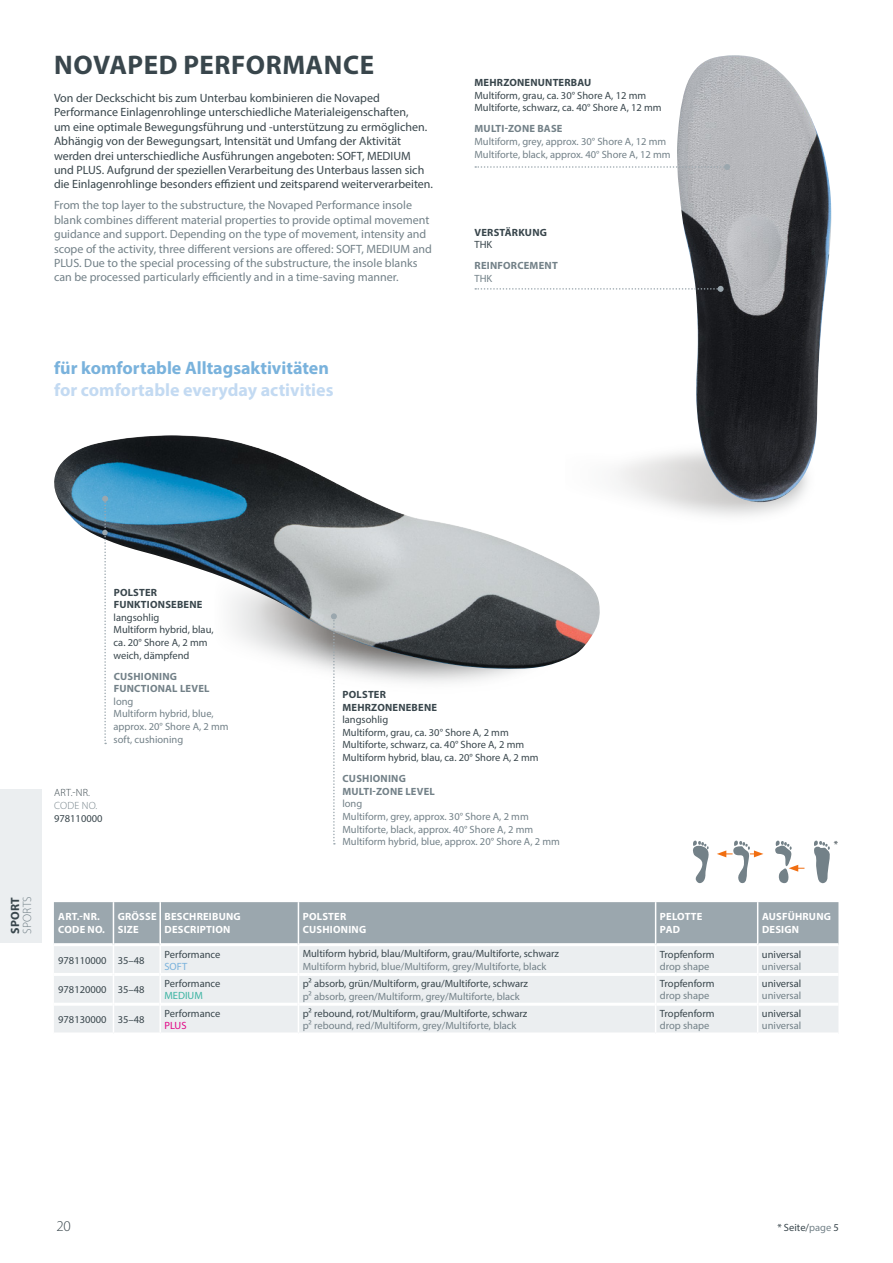
<style>
.page{position:relative;width:893px;height:1263px;background:#fff}
.page>*{position:absolute;margin:0;border:0;box-sizing:border-box;transform-origin:0 0}
.t1{font:700 27px "Myriad Pro";letter-spacing:.02em;color:#39464c}
.t2{font:700 18px "Myriad Pro";color:#79b2dc}
.t3{font:700 18px "Myriad Pro";color:#c3daf2}
.t4{font:300 15px "Myriad Pro";color:#39464c}
.t5{font:12px/14.4px "Myriad Pro";color:#39464c}
.t6{font:12px/14.4px "Myriad Pro";color:#738188}
.t7{font:300 12px "Myriad Pro";letter-spacing:.02em;color:#738188}
.t8{font:700 12px "Myriad Pro";letter-spacing:.02em;color:#39464c}
.t9{font:10.5px/12.6px "Myriad Pro";color:#39464c}
.t10{font:10.5px/12.6px "Myriad Pro";color:#738188}
.t11{font:700 10.5px/12.6px "Myriad Pro";letter-spacing:.02em;color:#fff}
.t12{font:700 10.5px/12.6px "Myriad Pro";letter-spacing:.02em;color:#738188}
.t13{font:700 10.5px/12.6px "Myriad Pro";letter-spacing:.02em;color:#39464c}
.t14{font:300 10.5px "Myriad Pro";color:#39464c}
.t15{font:300 10.5px "Myriad Pro";letter-spacing:.02em;color:#738188}
.t16{font:10.5px "Myriad Pro";color:#3db4a3}
.t17{font:10.5px "Myriad Pro";color:#79b2dc}
.t18{font:10.5px "Myriad Pro";color:#e10686}
.s1{color:#738188}
</style>
<div class="page">
<div style="left:0;top:790px;width:41px;height:153px;background:#ebeef0"></div>
<div style="left:54px;top:976px;width:784px;height:56px;background:#ebeef0"></div>
<hr style="left:54px;top:1003px;width:59px;height:3px;background:#fff">
<hr style="left:114px;top:1003px;width:45px;height:3px;background:#fff">
<hr style="left:161px;top:1003px;width:137px;height:3px;background:#fff">
<hr style="left:299px;top:1003px;width:356px;height:3px;background:#fff">
<hr style="left:656px;top:1003px;width:101px;height:3px;background:#fff">
<hr style="left:758px;top:1003px;width:80px;height:3px;background:#fff">
<hr style="left:113px;top:974px;width:1px;height:30px;background:#fff">
<svg style="left:113px;top:1004px;width:1px;height:28px"></svg>
<hr style="left:159px;top:974px;width:2px;height:30px;background:#fff">
<hr style="left:159px;top:1004px;width:2px;height:28px;background:#fff">
<hr style="left:298px;top:974px;width:1px;height:30px;background:#fff">
<svg style="left:298px;top:1004px;width:1px;height:28px"></svg>
<hr style="left:655px;top:974px;width:1px;height:30px;background:#fff">
<svg style="left:655px;top:1004px;width:1px;height:28px"></svg>
<svg style="left:54px;top:902px;width:784px;height:71px;background:#bec6ca"></svg>
<hr style="left:757px;top:974px;width:1px;height:30px;background:#fff">
<svg style="left:757px;top:1004px;width:1px;height:28px"></svg>
<img style="left:677px;top:55px;width:155px;height:447px">
<svg style="left:475px;top:286px;width:249px;height:6px"></svg>
<svg style="left:475px;top:164px;width:255px;height:6px"></svg>
<img style="left:54px;top:435px;width:546px;height:234px">
<svg style="left:331px;top:613px;width:6px;height:231px"></svg>
<svg style="left:102px;top:496px;width:6px;height:248px"></svg>
<svg style="left:814px;top:841px;width:16px;height:42px"></svg>
<svg style="left:775px;top:841px;width:29px;height:42px"></svg>
<svg style="left:693px;top:841px;width:70px;height:43px"></svg>
<h1 class="t1" style="left:54px;top:48px;width:321px">NOVAPED PERFORMANCE</h1>
<p class="t5" style="left:54px;top:90px;width:381px">Von der Deckschicht bis zum Unterbau kombinieren die Novaped Performance Einlagenrohlinge unterschiedliche Materialeigenschaften,<br>um eine optimale Bewegungsführung und -unterstützung zu ermöglichen.<br>Abhängig von der Bewegungsart, Intensität und Umfang der Aktivität werden drei unterschiedliche Ausführungen angeboten: SOFT, MEDIUM und PLUS. Aufgrund der speziellen Verarbeitung des Unterbaus lassen sich die Einlagenrohlinge besonders effizient und zeitsparend weiterverarbeiten.</p>
<p class="t6" style="left:54px;top:198px;width:379px">From the top layer to the substructure, the Novaped Performance insole blank combines different material properties to provide optimal movement guidance and support. Depending on the type of movement, intensity and scope of the activity, three different versions are offered: SOFT, MEDIUM and PLUS. Due to the special processing of the substructure, the insole blanks can be processed particularly efficiently and in a time-saving manner.</p>
<h2 class="t2" style="left:54px;top:356px;width:276px">für komfortable Alltagsaktivitäten</h2>
<h2 class="t3" style="left:54px;top:378px;width:281px">for comfortable everyday activities</h2>
<p class="t13" style="left:475px;top:76px;width:118px">MEHRZONENUNTERBAU</p>
<p class="t9" style="left:474px;top:89px;width:189px">Multiform, grau, ca. 30° Shore A, 12 mm<br>Multiforte, schwarz, ca. 40° Shore A, 12 mm</p>
<p class="t12" style="left:475px;top:122px;width:89px">MULTI-ZONE BASE</p>
<p class="t10" style="left:474px;top:135px;width:198px">Multiform, grey, approx. 30° Shore A, 12 mm<br>Multiforte, black, approx. 40° Shore A, 12 mm</p>
<p class="t13" style="left:475px;top:226px;width:74px">VERSTÄRKUNG</p>
<p class="t9" style="left:474px;top:238px;width:19px">THK</p>
<p class="t12" style="left:475px;top:259px;width:85px">REINFORCEMENT</p>
<p class="t10" style="left:474px;top:272px;width:19px">THK</p>
<p class="t8" style="left:7px;top:934px;width:38px;rotate:-90deg">SPORT</p>
<p class="t7" style="left:20px;top:934px;width:40px;rotate:-90deg">SPORTS</p>
<p class="t13" style="left:114px;top:585px;width:90px">POLSTER<br>FUNKTIONSEBENE</p>
<p class="t9" style="left:114px;top:611px;width:101px">langsohlig<br>Multiform hybrid, blau, ca. 20° Shore A, 2 mm weich, dämpfend</p>
<p class="t12" style="left:114px;top:669px;width:97px">CUSHIONING<br>FUNCTIONAL LEVEL</p>
<p class="t10" style="left:114px;top:695px;width:117px">long<br>Multiform hybrid, blue, approx. 20° Shore A, 2 mm soft, cushioning</p>
<p class="t14" style="left:54px;top:786px;width:37px">ART.-NR.</p>
<p class="t15" style="left:54px;top:799px;width:45px">CODE NO.</p>
<p class="t9" style="left:54px;top:812px;width:50px">978110000</p>
<p class="t13" style="left:342px;top:688px;width:96px">POLSTER<br>MEHRZONENEBENE</p>
<p class="t9" style="left:342px;top:713px;width:198px">langsohlig<br>Multiform, grau, ca. 30° Shore A, 2 mm Multiforte, schwarz, ca. 40° Shore A, 2 mm Multiform hybrid, blau, ca. 20° Shore A, 2 mm</p>
<p class="t12" style="left:342px;top:772px;width:94px">CUSHIONING<br>MULTI-ZONE LEVEL</p>
<p class="t10" style="left:342px;top:797px;width:219px">long<br>Multiform, grey, approx. 30° Shore A, 2 mm Multiforte, black, approx. 40° Shore A, 2 mm Multiform hybrid, blue, approx. 20° Shore A, 2 mm</p>
<p class="t9" style="left:834px;top:838px;width:6px">*</p>
<p class="t11" style="left:58px;top:910px;width:48px">ART.-NR.<br>CODE NO.</p>
<p class="t11" style="left:118px;top:910px;width:40px">GRÖSSE<br>SIZE</p>
<p class="t11" style="left:165px;top:910px;width:78px">BESCHREIBUNG<br>DESCRIPTION</p>
<p class="t11" style="left:303px;top:910px;width:65px">POLSTER<br>CUSHIONING</p>
<p class="t11" style="left:660px;top:910px;width:44px">PELOTTE<br>PAD</p>
<p class="t11" style="left:762px;top:910px;width:70px">AUSFÜHRUNG<br>DESIGN</p>
<p class="t9" style="left:58px;top:953px;width:88px">978110000 35–48</p>
<p class="t9" style="left:303px;top:947px;width:258px">Multiform hybrid, blau/Multiform, grau/Multiforte, schwarz</p>
<p class="t10" style="left:303px;top:960px;width:245px">Multiform hybrid, blue/Multiform, grey/Multiforte, black</p>
<p class="t9" style="left:164px;top:947px;width:58px">Performance</p>
<p class="t17" style="left:164px;top:959px;width:24px">SOFT</p>
<p class="t9" style="left:660px;top:947px;width:56px">Tropfenform</p>
<p class="t10" style="left:660px;top:959px;width:51px">drop shape</p>
<p class="t9" style="left:762px;top:947px;width:41px">universal</p>
<p class="t10" style="left:762px;top:959px;width:41px">universal</p>
<p class="t9" style="left:58px;top:983px;width:88px">978120000 35–48</p>
<p class="t9" style="left:58px;top:1013px;width:88px">978130000 35–48</p>
<p class="t9" style="left:164px;top:977px;width:58px">Performance</p>
<p class="t16" style="left:164px;top:989px;width:40px">MEDIUM</p>
<p class="t9" style="left:164px;top:1007px;width:58px">Performance</p>
<p class="t18" style="left:164px;top:1019px;width:24px">PLUS</p>
<p class="t9" style="left:303px;top:977px;width:227px">p² absorb, grün/Multiform, grau/Multiforte, schwarz</p>
<p class="t10" style="left:303px;top:989px;width:219px">p² absorb, green/Multiform, grey/Multiforte, black</p>
<p class="t9" style="left:303px;top:1007px;width:226px">p² rebound, rot/Multiform, grau/Multiforte, schwarz</p>
<p class="t10" style="left:303px;top:1019px;width:215px">p² rebound, red/Multiform, grey/Multiforte, black</p>
<p class="t9" style="left:660px;top:977px;width:56px">Tropfenform</p>
<p class="t10" style="left:660px;top:989px;width:51px">drop shape</p>
<p class="t9" style="left:660px;top:1007px;width:56px">Tropfenform</p>
<p class="t10" style="left:660px;top:1019px;width:51px">drop shape</p>
<p class="t9" style="left:762px;top:977px;width:41px">universal</p>
<p class="t10" style="left:762px;top:989px;width:41px">universal</p>
<p class="t9" style="left:762px;top:1007px;width:41px">universal</p>
<p class="t10" style="left:762px;top:1019px;width:41px">universal</p>
<h3 class="t4" style="left:56px;top:1217px;width:16px">20</h3>
<p class="t9" style="left:777px;top:1221px;width:63px">* Seite/<span class="s1">page</span> 5</p>
</div>
